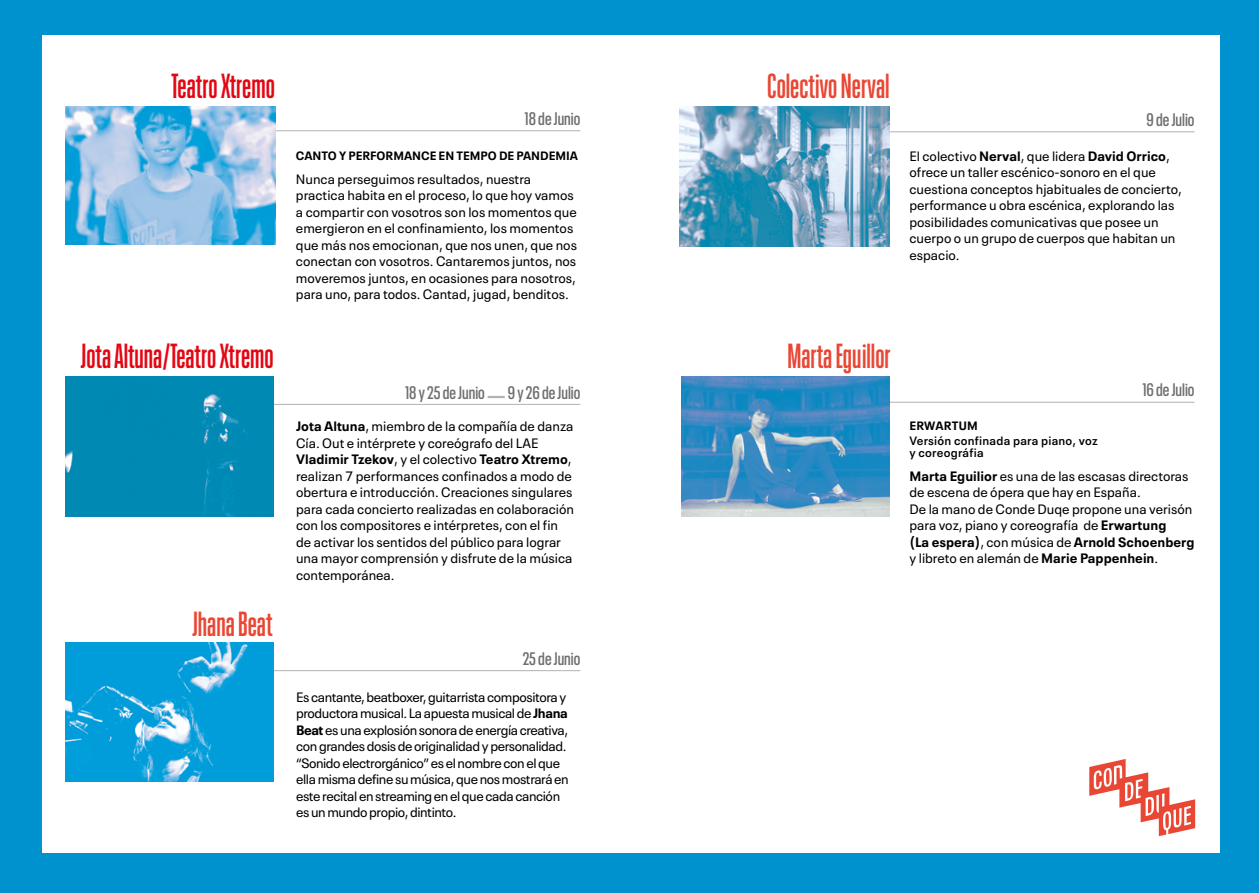
<style>
.page{position:relative;width:1259px;height:893px;background:#0092cf}
.page>*{position:absolute;margin:0;border:0;box-sizing:border-box;transform-origin:0 0}
.t1{font:600 34.5px "Neue Plak Comp";color:#e94734}
.t2{font:600 34.5px "Neue Plak Comp";color:#e30613}
.t3{font:600 condensed 18px "Neue Plak";color:#706f6f}
.t4{font:13.5px/16.5px "Neue Plak Text";color:#000}
.t5{font:13.5px/16.5px "Neue Plak Text";letter-spacing:-.03em;color:#000}
.t6{font:600 12px/12px "Neue Plak Text";letter-spacing:.02em;color:#000}
.t7{font:700 12px "Neue Plak Text";color:#000}
.t8{font:700 12px "Neue Plak Text";letter-spacing:.02em;color:#000}
.s1{font-weight:700}
</style>
<div class="page">
<div style="left:42px;top:35px;width:1177px;height:818px;background:#fff"></div>
<svg style="left:488px;top:396px;width:17px;height:2px"></svg>
<hr style="left:878px;top:132px;width:316px;height:1px;background:#b3b2b2">
<img style="left:680px;top:106px;width:210px;height:140px">
<hr style="left:264px;top:670px;width:316px;height:1px;background:#b3b2b2">
<img style="left:66px;top:642px;width:208px;height:139px">
<hr style="left:878px;top:402px;width:316px;height:1px;background:#b3b2b2">
<img style="left:682px;top:376px;width:208px;height:140px">
<hr style="left:253px;top:130px;width:327px;height:1px;background:#b3b2b2">
<img style="left:66px;top:106px;width:209px;height:139px">
<hr style="left:264px;top:404px;width:316px;height:1px;background:#b3b2b2">
<div style="left:66px;top:376px;width:207px;height:140px;background:#0089b3"></div>
<svg style="left:1089px;top:759px;width:106px;height:77px"></svg>
<h1 class="t2" style="left:172px;top:64px;width:105px">Teatro Xtremo</h1>
<h1 class="t2" style="left:81px;top:333px;width:194px">Jota Altuna/Teatro Xtremo</h1>
<h1 class="t1" style="left:192px;top:601px;width:82px">Jhana Beat</h1>
<h2 class="t3" style="left:524px;top:106px;width:57px">18 de Junio</h2>
<p class="t7" style="left:296px;top:145px;width:283px">CANTO Y PERFORMANCE EN TEMPO DE PANDEMIA</p>
<p class="t4" style="left:296px;top:169px;width:283px">Nunca perseguimos resultados, nuestra practica habita en el proceso, lo que hoy vamos a compartir con vosotros son los momentos que emergieron en el confinamiento, los momentos que más nos emocionan, que nos unen, que nos conectan con vosotros. Cantaremos juntos, nos moveremos juntos, en ocasiones para nosotros, para uno, para todos. Cantad, jugad, benditos.</p>
<h2 class="t3" style="left:405px;top:380px;width:81px">18 y 25 de Junio</h2>
<h2 class="t3" style="left:507px;top:380px;width:74px">9 y 26 de Julio</h2>
<p class="t4" style="left:296px;top:417px;width:279px"><span class="s1">Jota Altuna</span>, miembro de la compañía de danza Cía. Out e intérprete y coreógrafo del LAE <span class="s1">Vladimir Tzekov</span>, y el colectivo <span class="s1">Teatro Xtremo</span>, realizan 7 performances confinados a modo de obertura e introducción. Creaciones singulares para cada concierto realizadas en colaboración con los compositores e intérpretes, con el fin de activar los sentidos del público para lograr una mayor comprensión y disfrute de la música contemporánea.</p>
<h2 class="t3" style="left:523px;top:646px;width:59px">25 de Junio</h2>
<p class="t5" style="left:296px;top:687px;width:274px">Es cantante, beatboxer, guitarrista compositora y productora musical. La apuesta musical de <span class="s1">Jhana Beat</span> es una explosión sonora de energía creativa, con grandes dosis de originalidad y personalidad. “Sonido electrorgánico” es el nombre con el que ella misma define su música, que nos mostrará en este recital en streaming en el que cada canción es un mundo propio, dintinto.</p>
<h1 class="t1" style="left:767px;top:64px;width:124px">Colectivo Nerval</h1>
<h2 class="t3" style="left:1146px;top:107px;width:50px">9 de Julio</h2>
<p class="t4" style="left:909px;top:146px;width:274px">El colectivo <span class="s1">Nerval</span>, que lidera <span class="s1">David Orrico</span>, ofrece un taller escénico-sonoro en el que cuestiona conceptos hjabituales de concierto, performance u obra escénica, explorando las posibilidades comunicativas que posee un cuerpo o un grupo de cuerpos que habitan un espacio.</p>
<h1 class="t1" style="left:787px;top:333px;width:105px">Marta Eguillor</h1>
<h2 class="t3" style="left:1142px;top:377px;width:54px">16 de Julio</h2>
<p class="t8" style="left:909px;top:416px;width:70px">ERWARTUM</p>
<p class="t6" style="left:909px;top:433px;width:190px">Versión confinada para piano, voz y coreográfia</p>
<p class="t4" style="left:909px;top:467px;width:286px"><span class="s1">Marta Eguilior</span> es una de las escasas directoras de escena de ópera que hay en España.<br>De la mano de Conde Duqe propone una verisón para voz, piano y coreografía de <span class="s1">Erwartung<br>(La espera)</span>, con música de <span class="s1">Arnold Schoenberg </span>y libreto en alemán de <span class="s1">Marie Pappenhein</span>.</p>
</div>
